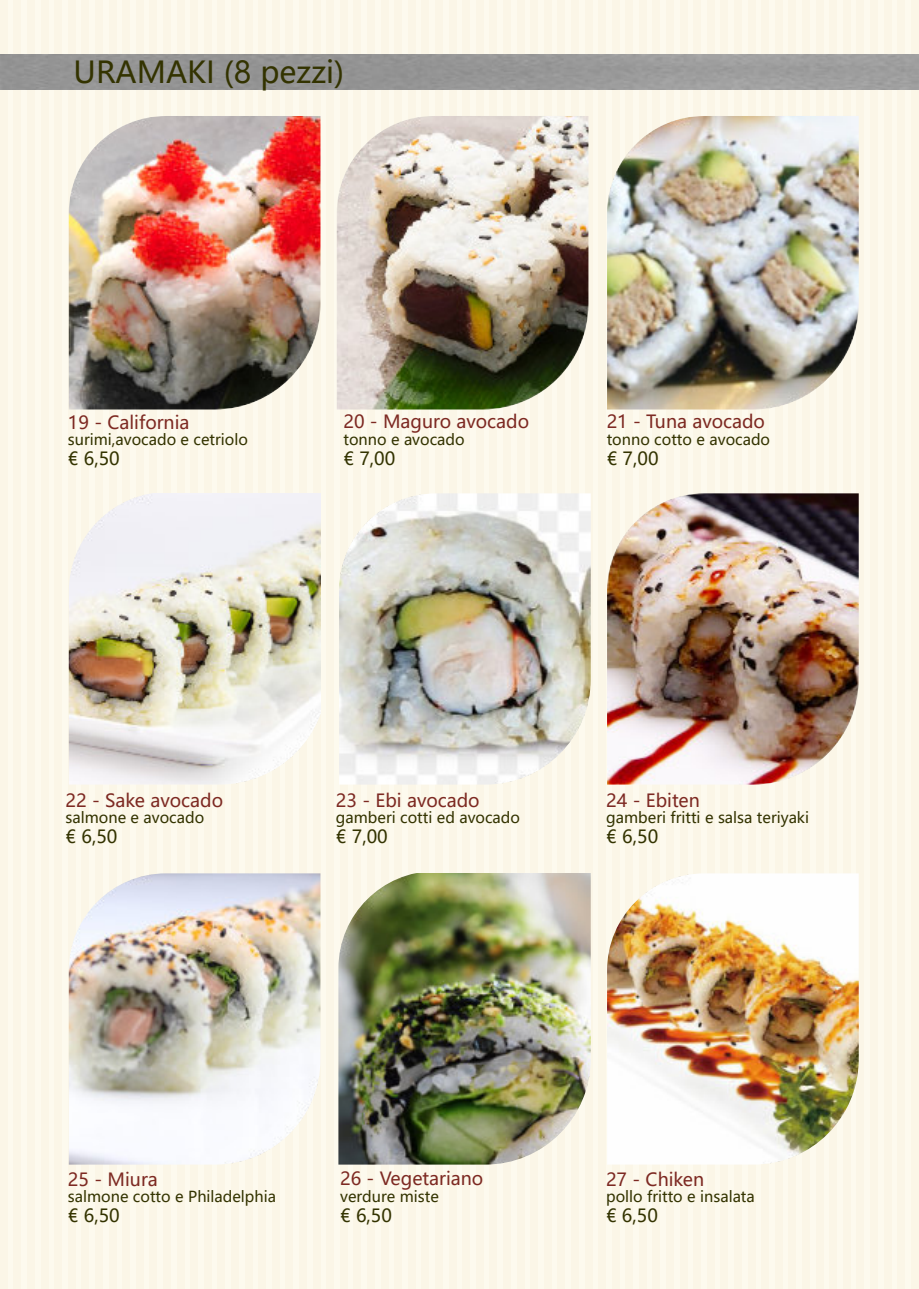
<style>
.page{position:relative;width:919px;height:1289px;background:#fff}
.page>*{position:absolute;margin:0;border:0;box-sizing:border-box;transform-origin:0 0}
.t1{font:30px "Microsoft Ya Hei UI";color:#330}
.t2{font:18px "Microsoft Ya Hei UI";color:#7d2922}
.t3{font:18px "Microsoft Ya Hei UI";color:#330}
.t4{font:15px "Microsoft Ya Hei UI";color:#330}
</style>
<div class="page">
<div style="left:0;top:0;width:918px;height:1288px;background:#fdfaee"></div>
<div style="left:163px;top:0;width:8px;height:1288px;background:#fbf6e7"></div>
<div style="left:231px;top:0;width:8px;height:1288px;background:#fbf6e7"></div>
<div style="left:54px;top:0;width:8px;height:1288px;background:#fbf6e7"></div>
<div style="left:68px;top:0;width:8px;height:1288px;background:#fbf6e7"></div>
<div style="left:285px;top:0;width:8px;height:1288px;background:#fbf6e7"></div>
<div style="left:82px;top:0;width:7px;height:1288px;background:#fbf6e7"></div>
<div style="left:95px;top:0;width:8px;height:1288px;background:#fbf6e7"></div>
<div style="left:109px;top:0;width:8px;height:1288px;background:#fbf6e7"></div>
<div style="left:122px;top:0;width:8px;height:1288px;background:#fbf6e7"></div>
<div style="left:136px;top:0;width:8px;height:1288px;background:#fbf6e7"></div>
<div style="left:381px;top:0;width:7px;height:1288px;background:#fbf6e7"></div>
<div style="left:190px;top:0;width:8px;height:1288px;background:#fbf6e7"></div>
<div style="left:258px;top:0;width:8px;height:1288px;background:#fbf6e7"></div>
<div style="left:150px;top:0;width:7px;height:1288px;background:#fbf6e7"></div>
<div style="left:177px;top:0;width:7px;height:1288px;background:#fbf6e7"></div>
<div style="left:326px;top:0;width:8px;height:1288px;background:#fbf6e7"></div>
<div style="left:204px;top:0;width:8px;height:1288px;background:#fbf6e7"></div>
<div style="left:217px;top:0;width:8px;height:1288px;background:#fbf6e7"></div>
<div style="left:408px;top:0;width:8px;height:1288px;background:#fbf6e7"></div>
<div style="left:353px;top:0;width:8px;height:1288px;background:#fbf6e7"></div>
<div style="left:340px;top:0;width:8px;height:1288px;background:#fbf6e7"></div>
<div style="left:245px;top:0;width:7px;height:1288px;background:#fbf6e7"></div>
<div style="left:299px;top:0;width:8px;height:1288px;background:#fbf6e7"></div>
<div style="left:272px;top:0;width:8px;height:1288px;background:#fbf6e7"></div>
<div style="left:313px;top:0;width:7px;height:1288px;background:#fbf6e7"></div>
<div style="left:367px;top:0;width:8px;height:1288px;background:#fbf6e7"></div>
<div style="left:394px;top:0;width:8px;height:1288px;background:#fbf6e7"></div>
<div style="left:421px;top:0;width:8px;height:1288px;background:#fbf6e7"></div>
<div style="left:41px;top:0;width:8px;height:1288px;background:#fbf6e7"></div>
<div style="left:27px;top:0;width:8px;height:1288px;background:#fbf6e7"></div>
<div style="left:14px;top:0;width:7px;height:1288px;background:#fbf6e7"></div>
<div style="left:0;top:0;width:8px;height:1288px;background:#fbf6e7"></div>
<div style="left:598px;top:0;width:8px;height:1288px;background:#fbf6e7"></div>
<div style="left:666px;top:0;width:8px;height:1288px;background:#fbf6e7"></div>
<div style="left:489px;top:0;width:8px;height:1288px;background:#fbf6e7"></div>
<div style="left:503px;top:0;width:8px;height:1288px;background:#fbf6e7"></div>
<div style="left:720px;top:0;width:8px;height:1288px;background:#fbf6e7"></div>
<div style="left:516px;top:0;width:8px;height:1288px;background:#fbf6e7"></div>
<div style="left:530px;top:0;width:8px;height:1288px;background:#fbf6e7"></div>
<div style="left:544px;top:0;width:7px;height:1288px;background:#fbf6e7"></div>
<div style="left:557px;top:0;width:8px;height:1288px;background:#fbf6e7"></div>
<div style="left:571px;top:0;width:8px;height:1288px;background:#fbf6e7"></div>
<div style="left:625px;top:0;width:8px;height:1288px;background:#fbf6e7"></div>
<div style="left:693px;top:0;width:8px;height:1288px;background:#fbf6e7"></div>
<div style="left:584px;top:0;width:8px;height:1288px;background:#fbf6e7"></div>
<div style="left:612px;top:0;width:7px;height:1288px;background:#fbf6e7"></div>
<div style="left:761px;top:0;width:8px;height:1288px;background:#fbf6e7"></div>
<div style="left:639px;top:0;width:8px;height:1288px;background:#fbf6e7"></div>
<div style="left:652px;top:0;width:8px;height:1288px;background:#fbf6e7"></div>
<div style="left:680px;top:0;width:7px;height:1288px;background:#fbf6e7"></div>
<div style="left:734px;top:0;width:8px;height:1288px;background:#fbf6e7"></div>
<div style="left:707px;top:0;width:8px;height:1288px;background:#fbf6e7"></div>
<div style="left:748px;top:0;width:7px;height:1288px;background:#fbf6e7"></div>
<div style="left:476px;top:0;width:7px;height:1288px;background:#fbf6e7"></div>
<div style="left:462px;top:0;width:8px;height:1288px;background:#fbf6e7"></div>
<div style="left:449px;top:0;width:7px;height:1288px;background:#fbf6e7"></div>
<div style="left:435px;top:0;width:8px;height:1288px;background:#fbf6e7"></div>
<div style="left:816px;top:0;width:7px;height:1288px;background:#fbf6e7"></div>
<div style="left:843px;top:0;width:7px;height:1288px;background:#fbf6e7"></div>
<div style="left:788px;top:0;width:8px;height:1288px;background:#fbf6e7"></div>
<div style="left:775px;top:0;width:8px;height:1288px;background:#fbf6e7"></div>
<div style="left:802px;top:0;width:8px;height:1288px;background:#fbf6e7"></div>
<div style="left:829px;top:0;width:8px;height:1288px;background:#fbf6e7"></div>
<div style="left:856px;top:0;width:8px;height:1288px;background:#fbf6e7"></div>
<div style="left:911px;top:0;width:7px;height:1288px;background:#fbf6e7"></div>
<div style="left:883px;top:0;width:8px;height:1288px;background:#fbf6e7"></div>
<div style="left:870px;top:0;width:8px;height:1288px;background:#fbf6e7"></div>
<div style="left:897px;top:0;width:8px;height:1288px;background:#fbf6e7"></div>
<img style="left:69px;top:116px;width:251px;height:293px">
<img style="left:337px;top:116px;width:251px;height:293px">
<img style="left:607px;top:116px;width:251px;height:293px">
<img style="left:339px;top:493px;width:252px;height:291px">
<img style="left:69px;top:493px;width:251px;height:291px">
<img style="left:607px;top:493px;width:251px;height:291px">
<img style="left:69px;top:873px;width:251px;height:291px">
<img style="left:338px;top:873px;width:253px;height:291px">
<img style="left:607px;top:873px;width:251px;height:291px">
<h1 class="t1" style="left:74px;top:59px;width:272px">URAMAKI (8 pezzi)</h1>
<p class="t2" style="left:68px;top:414px;width:123px">19 - California</p>
<p class="t4" style="left:68px;top:433px;width:182px">surimi,avocado e cetriolo</p>
<p class="t3" style="left:68px;top:450px;width:53px">€ 6,50</p>
<p class="t2" style="left:343px;top:414px;width:187px">20 - Maguro avocado</p>
<p class="t4" style="left:343px;top:432px;width:123px">tonno e avocado</p>
<p class="t3" style="left:343px;top:450px;width:53px">€ 7,00</p>
<p class="t2" style="left:607px;top:414px;width:160px">21 - Tuna avocado</p>
<p class="t4" style="left:607px;top:432px;width:165px">tonno cotto e avocado</p>
<p class="t3" style="left:607px;top:450px;width:53px">€ 7,00</p>
<p class="t2" style="left:66px;top:792px;width:159px">22 - Sake avocado</p>
<p class="t4" style="left:66px;top:811px;width:140px">salmone e avocado</p>
<p class="t3" style="left:66px;top:828px;width:53px">€ 6,50</p>
<p class="t2" style="left:336px;top:792px;width:145px">23 - Ebi avocado</p>
<p class="t4" style="left:336px;top:811px;width:186px">gamberi cotti ed avocado</p>
<p class="t3" style="left:336px;top:828px;width:53px">€ 7,00</p>
<p class="t2" style="left:606px;top:792px;width:95px">24 - Ebiten</p>
<p class="t4" style="left:606px;top:811px;width:204px">gamberi fritti e salsa teriyaki</p>
<p class="t3" style="left:606px;top:828px;width:53px">€ 6,50</p>
<p class="t2" style="left:68px;top:1170px;width:91px">25 - Miura</p>
<p class="t4" style="left:68px;top:1189px;width:210px">salmone cotto e Philadelphia</p>
<p class="t3" style="left:68px;top:1207px;width:53px">€ 6,50</p>
<p class="t2" style="left:340px;top:1170px;width:145px">26 - Vegetariano</p>
<p class="t4" style="left:340px;top:1189px;width:100px">verdure miste</p>
<p class="t3" style="left:340px;top:1206px;width:53px">€ 6,50</p>
<p class="t2" style="left:606px;top:1170px;width:100px">27 - Chiken</p>
<p class="t4" style="left:606px;top:1189px;width:150px">pollo fritto e insalata</p>
<p class="t3" style="left:606px;top:1207px;width:53px">€ 6,50</p>
</div>
